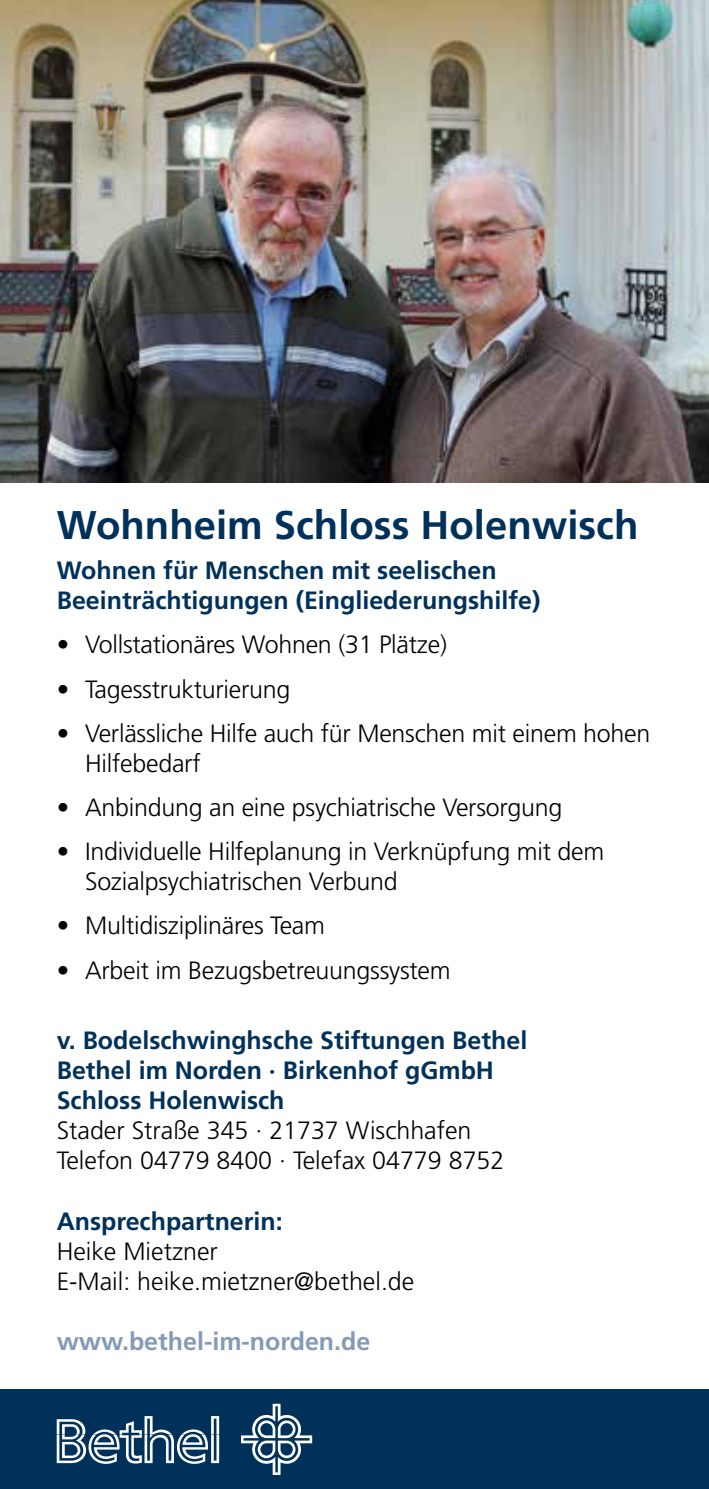
<style>
.page{position:relative;width:709px;height:1489px;background:#fff}
.page>*{position:absolute;margin:0;border:0;box-sizing:border-box;transform-origin:0 0}
.t1{font:700 40px "Frutiger";color:#00315a}
.t2{font:300 25px/30px "Frutiger";letter-spacing:-.01em;color:#000}
.t3{font:700 25px/30px "Frutiger";color:#00315a}
.t4{font:700 25px "Frutiger";color:#859ab6}
</style>
<div class="page">
<div style="left:0;top:1389px;width:709px;height:99px;background:#00315a"></div>
<svg style="left:57px;top:1403px;width:255px;height:71px"></svg>
<img style="left:0;top:0;width:709px;height:482px">
<h1 class="t1" style="left:57px;top:501px;width:583px">Wohnheim Schloss Holenwisch</h1>
<p class="t3" style="left:57px;top:555px;width:485px">Wohnen für Menschen mit seelischen<br>Beeinträchtigungen (Eingliederungshilfe)</p>
<p class="t2" style="left:57px;top:630px;width:392px">• Vollstationäres Wohnen (31 Plätze)</p>
<p class="t2" style="left:57px;top:674px;width:235px">• Tagesstrukturierung</p>
<p class="t2" style="left:85px;top:718px;width:567px;text-indent:-28px">• Verlässliche Hilfe auch für Menschen mit einem hohen<br>Hilfebedarf</p>
<p class="t2" style="left:57px;top:792px;width:507px">• Anbindung an eine psychiatrische Versorgung</p>
<p class="t2" style="left:85px;top:836px;width:520px;text-indent:-28px">• Individuelle Hilfeplanung in Verknüpfung mit dem<br>Sozialpsychiatrischen Verbund</p>
<p class="t2" style="left:57px;top:911px;width:270px">• Multidisziplinäres Team</p>
<p class="t2" style="left:57px;top:955px;width:395px">• Arbeit im Bezugsbetreuungssystem</p>
<p class="t3" style="left:57px;top:1025px;width:472px">v. Bodelschwinghsche Stiftungen Bethel<br>Bethel im Norden · Birkenhof gGmbH<br>Schloss Holenwisch</p>
<p class="t2" style="left:57px;top:1116px;width:449px">Stader Straße 345 · 21737 Wischhafen<br>Telefon 04779 8400 · Telefax 04779 8752</p>
<p class="t3" style="left:57px;top:1205px;width:227px">Ansprechpartnerin:</p>
<p class="t2" style="left:57px;top:1236px;width:359px">Heike Mietzner<br>E-Mail: heike.mietzner@bethel.de</p>
<p class="t4" style="left:57px;top:1325px;width:315px">www.bethel-im-norden.de</p>
</div>
